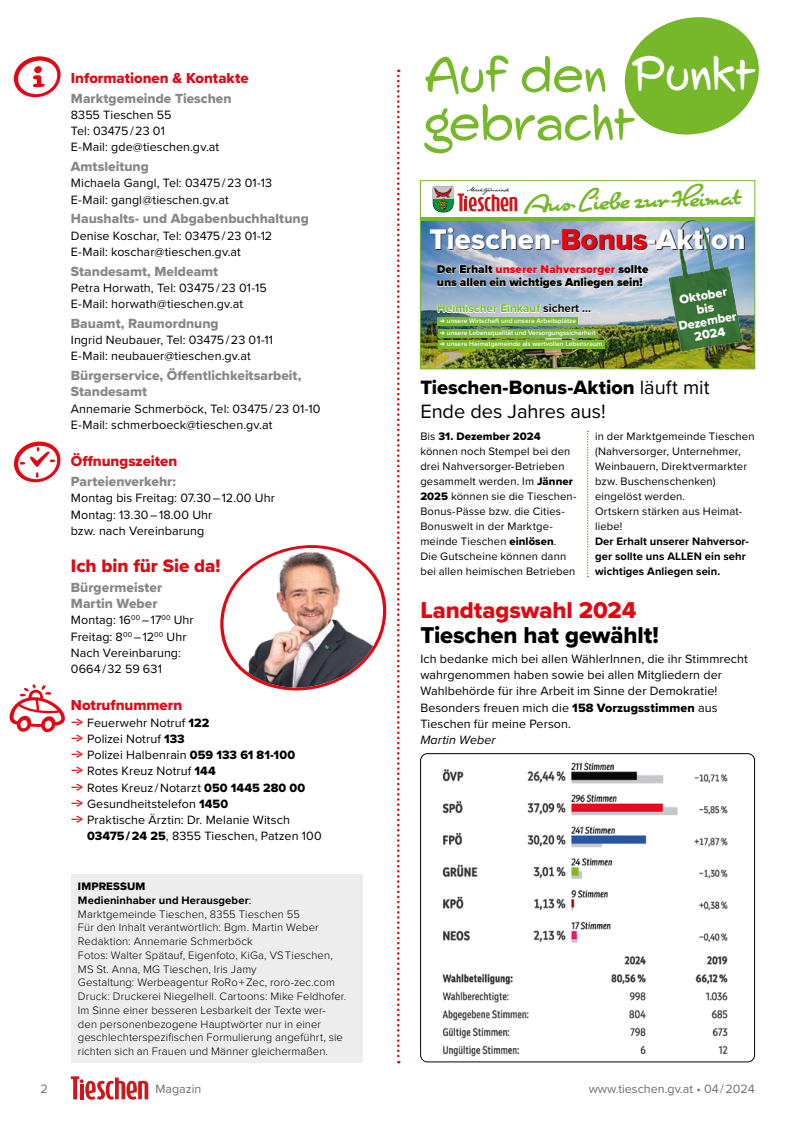
<style>
.page{position:relative;width:808px;height:1141px;background:#fff}
.page>*{position:absolute;margin:0;border:0;box-sizing:border-box;transform-origin:0 0}
.t1{font:50px/48.2px "Swing King";color:#76b82a}
.t2{font:47.5px "Swing King";color:#fff}
.t3{font:29.5px "Proxima Nova Extrabld";color:#fff}
.t4{font:23.75px "Proxima Nova Extrabld";letter-spacing:-.005em;color:#000}
.t5{font:23.75px "Proxima Nova Extrabld";letter-spacing:-.005em;color:#e30613}
.t6{font:22px "Cuisine OT Pro";color:#76b82a}
.t7{font:20px "Proxima Nova Extrabld";letter-spacing:-.005em;color:#000}
.t8{font:20px "Proxima Nova";letter-spacing:-.005em;color:#000}
.t9{font:18.75px "Proxima Nova Extrabld";letter-spacing:-.005em;color:#e30613}
.t10{font:15px "Proxima Nova Extrabld";color:#e30613}
.t11{font:13.75px/16.2px "Proxima Nova Extrabld";color:#878787}
.t12{font:12.88px/12.9px "Proxima Nova Extrabld";color:#fff;text-align:center}
.t13{font:12.5px/16.2px "Proxima Nova";letter-spacing:.005em;color:#000}
.t14{font:12.5px "Proxima Nova";color:#706f6f}
.t15{font:italic 12.5px "Proxima Nova";letter-spacing:.005em;color:#000}
.t16{font:900 11.75px/12.9px "Proxima Nova";color:#000}
.t17{font:700 11.75px "Proxima Nova";color:#76b82a}
.t18{font:300 11.25px/13.8px "Proxima Nova";letter-spacing:.01em;color:#000}
.t19{font:11.25px/15px "Proxima Nova";letter-spacing:.01em;color:#000}
.t20{font:700 11.25px/15px "Proxima Nova";letter-spacing:.01em;color:#000}
.t21{font:11.25px "Proxima Nova Extrabld";letter-spacing:.01em;color:#000}
.t22{font:600 6.75px/11.4px "Proxima Nova";color:#fff}
.s1{color:#e30613}
.s2{font-family:"Proxima Nova Extrabld"}
.s3{font-weight:700}
.s4{font-weight:400}
.s5{color:#000}
.s6{font-family:"Proxima Nova"}
</style>
<div class="page">
<svg style="left:71px;top:1076px;width:78px;height:24px"></svg>
<div style="left:420px;top:753px;width:335px;height:309px;border:1px solid #000;border-radius:7px"></div>
<img style="left:442px;top:762px;width:286px;height:295px">
<div style="left:71px;top:874px;width:292px;height:188px;background:#ededed"></div>
<svg style="left:14px;top:56px;width:47px;height:41px"></svg>
<svg style="left:14px;top:442px;width:46px;height:40px"></svg>
<svg style="left:10px;top:684px;width:55px;height:48px"></svg>
<svg style="left:397px;top:70px;width:2px;height:993px"></svg>
<svg style="left:220px;top:545px;width:166px;height:145px"></svg>
<img style="left:223px;top:548px;width:160px;height:140px">
<svg style="left:635px;top:17px;width:124px;height:118px"></svg>
<div style="left:418px;top:49px;width:223px;height:111px;background:#fff"></div>
<img style="left:422px;top:221px;width:331px;height:146px">
<svg style="left:432px;top:186px;width:85px;height:26px"></svg>
<hr style="left:420px;top:217px;width:335px;height:4px;background:#76b82a">
<svg style="left:437px;top:265px;width:211px;height:24px"></svg>
<svg style="left:438px;top:303px;width:153px;height:10px"></svg>
<div style="left:438px;top:318px;width:140px;height:8px;background:#76b82a"></div>
<div style="left:438px;top:329px;width:159px;height:8px;background:#76b82a"></div>
<div style="left:438px;top:340px;width:166px;height:9px;background:#76b82a"></div>
<img style="left:656px;top:219px;width:90px;height:137px">
<div style="left:431px;top:228px;width:273px;height:22px;background:#000;opacity:.75"></div>
<div style="left:420px;top:180px;width:335px;height:189px;border:1px solid #76b82a"></div>
<svg style="left:587px;top:431px;width:2px;height:146px"></svg>
<p class="t10" style="left:71px;top:67px;width:179px">Informationen &amp; Kontakte</p>
<p class="t11" style="left:71px;top:90px;width:162px">Marktgemeinde Tieschen</p>
<p class="t13" style="left:71px;top:106px;width:150px">8355 Tieschen 55<br>Tel: 03475 / 23 01<br>E-Mail: gde@tieschen.gv.at</p>
<p class="t11" style="left:71px;top:158px;width:79px">Amtsleitung</p>
<p class="t13" style="left:71px;top:174px;width:203px">Michaela Gangl, Tel: 03475 / 23 01-13<br>E-Mail: gangl@tieschen.gv.at</p>
<p class="t11" style="left:71px;top:210px;width:239px">Haushalts- und Abgabenbuchhaltung</p>
<p class="t13" style="left:71px;top:227px;width:203px">Denise Koschar, Tel: 03475 / 23 01-12<br>E-Mail: koschar@tieschen.gv.at</p>
<p class="t11" style="left:71px;top:263px;width:149px">Standesamt, Meldeamt</p>
<p class="t13" style="left:71px;top:279px;width:197px">Petra Horwath, Tel: 03475 / 23 01-15<br>E-Mail: horwath@tieschen.gv.at</p>
<p class="t11" style="left:71px;top:315px;width:149px">Bauamt, Raumordnung</p>
<p class="t13" style="left:71px;top:331px;width:204px">Ingrid Neubauer, Tel: 03475 / 23 01-11<br>E-Mail: neubauer@tieschen.gv.at</p>
<p class="t11" style="left:71px;top:367px;width:232px">Bürgerservice, Öffentlichkeitsarbeit,<br>Standesamt</p>
<p class="t13" style="left:71px;top:400px;width:251px">Annemarie Schmerböck, Tel: 03475 / 23 01-10<br>E-Mail: schmerboeck@tieschen.gv.at</p>
<p class="t10" style="left:71px;top:450px;width:108px">Öffnungszeiten</p>
<p class="t11" style="left:71px;top:473px;width:107px">Parteienverkehr:</p>
<p class="t13" style="left:71px;top:489px;width:205px">Montag bis Freitag: 07.30 – 12.00 Uhr<br>Montag: 13.30 – 18.00 Uhr<br>bzw. nach Vereinbarung</p>
<h3 class="t9" style="left:71px;top:552px;width:151px">Ich bin für Sie da!</h3>
<p class="t11" style="left:71px;top:579px;width:93px">Bürgermeister<br>Martin Weber</p>
<p class="t13" style="left:71px;top:612px;width:124px">Montag: 16<sup>00</sup> – 17<sup>00</sup> Uhr<br>Freitag: 8<sup>00</sup> – 12<sup>00</sup> Uhr<br>Nach Vereinbarung:<br>0664 / 32 59 631</p>
<p class="t10" style="left:71px;top:694px;width:113px">Notrufnummern</p>
<p class="t13" style="left:71px;top:714px;width:140px"><span class="s1">→</span> Feuerwehr Notruf <span class="s2">122</span></p>
<p class="t13" style="left:71px;top:730px;width:115px"><span class="s1">→</span> Polizei Notruf <span class="s2">133</span></p>
<p class="t13" style="left:71px;top:746px;width:226px"><span class="s1">→</span> Polizei Halbenrain <span class="s2">059 133 61 81-100</span></p>
<p class="t13" style="left:71px;top:763px;width:146px"><span class="s1">→</span> Rotes Kreuz Notruf <span class="s2">144</span></p>
<p class="t13" style="left:71px;top:779px;width:236px"><span class="s1">→</span> Rotes Kreuz / Notarzt <span class="s2">050 1445 280 00</span></p>
<p class="t13" style="left:71px;top:795px;width:159px"><span class="s1">→</span> Gesundheitstelefon <span class="s2">1450</span></p>
<p class="t13" style="left:87px;top:811px;width:236px;text-indent:-16px"><span class="s1">→</span> Praktische Ärztin: Dr. Melanie Witsch<br><span class="s2">03475 / 24 25</span>, 8355 Tieschen, Patzen 100</p>
<p class="t21" style="left:78px;top:878px;width:69px">IMPRESSUM</p>
<p class="t18" style="left:78px;top:893px;width:270px"><span class="s3">Medieninhaber und Herausgeber</span><span class="s4">:<br></span>Marktgemeinde Tieschen, 8355 Tieschen 55<br>Für den Inhalt verantwortlich: Bgm. Martin Weber Redaktion: Annemarie Schmerböck<br>Fotos: Walter Spätauf, Eigenfoto, KiGa, VS Tieschen, MS St. Anna, MG Tieschen, Iris Jamy<br>Gestaltung: Werbeagentur RoRo + Zec, roro-zec.com Druck: Druckerei Niegelhell. Cartoons: Mike Feldhofer.<br>Im Sinne einer besseren Lesbarkeit der Texte wer&shy;den personenbezogene Hauptwörter nur in einer geschlechterspezifischen Formulierung angeführt, sie richten sich an Frauen und Männer gleichermaßen.</p>
<h2 class="t2" style="left:630px;top:45px;width:127px">Punkt</h2>
<h1 class="t1" style="left:424px;top:50px;width:212px">Auf den gebracht</h1>
<h3 class="t6" style="left:525px;top:191px;width:217px;rotate:-2deg">Aus Liebe zur Heimat</h3>
<h3 class="t3" style="left:429px;top:217px;width:318px">Tieschen-<span class="s1">Bonus</span>-Aktion</h3>
<p class="t12" style="left:673px;top:294px;width:60px;rotate:-10deg">Oktober bis<br>Dezember<br>2024</p>
<p class="t16" style="left:437px;top:263px;width:213px">Der Erhalt <span class="s1">unserer Nahversorger</span> sollte uns allen ein wichtiges Anliegen sein!</p>
<p class="t17" style="left:437px;top:300px;width:155px">Heimischer Einkauf <span class="s5">sichert …</span></p>
<p class="t22" style="left:440px;top:315px;width:164px">➜ unsere Wirtschaft und unsere Arbeitsplätze<br>➜ unsere Lebensqualität und Versorgungssicherheit<br>➜ unsere Heimatgemeinde als wertvollen Lebensraum</p>
<h3 class="t7" style="left:420px;top:372px;width:291px">Tieschen-Bonus-Aktion <span class="s6">läuft mit</span></h3>
<h3 class="t8" style="left:420px;top:396px;width:187px">Ende des Jahres aus!</h3>
<p class="t21" style="left:420px;top:428px;width:122px"><span class="s6">Bis</span> 31. Dezember 2024</p>
<p class="t19" style="left:420px;top:443px;width:158px">können noch Stempel bei den drei Nahversorger-Betrieben gesammelt werden. Im <span class="s2">Jänner<br>2025</span> können sie die Tieschen-<br>Bonus-Pässe bzw. die Cities-<br>Bonuswelt in der Marktge&shy;meinde Tieschen <span class="s2">einlösen</span>.<br>Die Gutscheine können dann bei allen heimischen Betrieben</p>
<p class="t19" style="left:595px;top:428px;width:161px">in der Marktgemeinde Tieschen (Nahversorger, Unternehmer,<br>Weinbauern, Direktvermarkter bzw. Buschenschenken) eingelöst werden.<br>Ortskern stärken aus Heimat&shy;liebe!</p>
<p class="t20" style="left:595px;top:533px;width:155px">Der Erhalt unserer Nahversor&shy;ger sollte uns ALLEN ein sehr wichtiges Anliegen sein.</p>
<h3 class="t5" style="left:420px;top:592px;width:218px">Landtagswahl 2024</h3>
<h3 class="t4" style="left:420px;top:617px;width:240px">Tieschen hat gewählt!</h3>
<p class="t13" style="left:420px;top:650px;width:329px">Ich bedanke mich bei allen WählerInnen, die ihr Stimmrecht wahrgenommen haben sowie bei allen Mitgliedern der Wahlbehörde für ihre Arbeit im Sinne der Demokratie!<br>Besonders freuen mich die <span class="s2">158 Vorzugsstimmen</span> aus Tieschen für meine Person.</p>
<p class="t15" style="left:420px;top:730px;width:77px">Martin Weber</p>
<p class="t14" style="left:40px;top:1079px;width:9px">2</p>
<p class="t14" style="left:155px;top:1079px;width:48px">Magazin</p>
<p class="t14" style="left:589px;top:1079px;width:167px">www.tieschen.gv.at • 04 / 2024</p>
</div>
